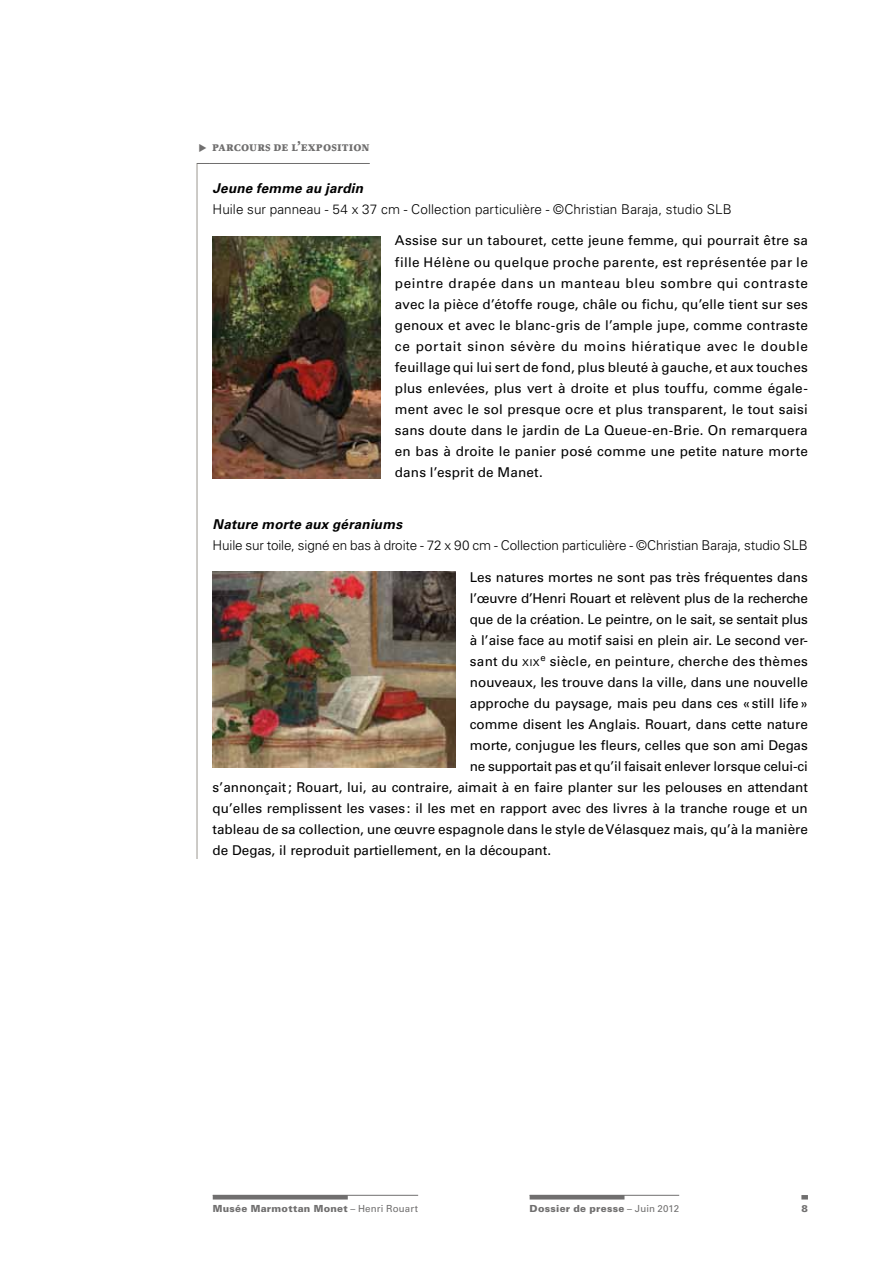
<style>
.page{position:relative;width:893px;height:1263px;background:#fff}
.page>*{position:absolute;margin:0;border:0;box-sizing:border-box;transform-origin:0 0}
.t1{font:14.25px "Proforma Bold SC";letter-spacing:.005em;color:#706f6f}
.t2{font:13.5px/21px "Univers";color:#000;text-align:justify}
.t3{font:300 13.5px "Univers";color:#000}
.t4{font:13.5px "Univers";letter-spacing:.02em;color:#000}
.t5{font:italic 700 13.5px "Univers";letter-spacing:.015em;color:#000}
.t6{font:900 9.75px "Univers";letter-spacing:.03em;color:#706f6f}
.s1{font-size:9.45px}
.s2{font-weight:400}
</style>
<div class="page">
<svg style="left:801px;top:1195px;width:7px;height:4px"></svg>
<hr style="left:213px;top:1195px;width:205px;height:1px;background:#706f6f">
<hr style="left:213px;top:1195px;width:135px;height:4px;background:#706f6f">
<hr style="left:530px;top:1195px;width:149px;height:1px;background:#706f6f">
<hr style="left:530px;top:1195px;width:94px;height:4px;background:#706f6f">
<hr style="left:197px;top:163px;width:1px;height:696px;background:#9c9790">
<svg style="left:197px;top:163px;width:12px;height:1px"></svg>
<hr style="left:209px;top:163px;width:161px;height:1px;background:#706f6f">
<img style="left:213px;top:236px;width:167px;height:243px">
<img style="left:213px;top:572px;width:242px;height:196px">
<p class="t1" style="left:197px;top:138px;width:174px">◆ parcours de l’exposition</p>
<p class="t5" style="left:213px;top:180px;width:152px">Jeune femme au jardin</p>
<p class="t3" style="left:213px;top:201px;width:521px">Huile sur panneau - 54 x 37 cm - Collection particulière - ©Christian Baraja, studio SLB</p>
<p class="t2" style="left:395px;top:230px;width:415px">Assise sur un tabouret, cette jeune femme, qui pourrait être sa fille Hélène ou quelque proche parente, est représentée par le peintre drapée dans un manteau bleu sombre qui contraste avec la pièce d’étoffe rouge, châle ou fichu, qu’elle tient sur ses genoux et avec le blanc-gris de l’ample jupe, comme contraste ce portait sinon sévère du moins hiératique avec le double feuillage qui lui sert de fond, plus bleuté à gauche, et aux touches plus enlevées, plus vert à droite et plus touffu, comme égale&shy;ment avec le sol presque ocre et plus transparent, le tout saisi sans doute dans le jardin de La Queue-en-Brie. On remarquera en bas à droite le panier posé comme une petite nature morte dans l’esprit de Manet.</p>
<p class="t5" style="left:213px;top:516px;width:191px">Nature morte aux géraniums</p>
<p class="t3" style="left:213px;top:537px;width:597px">Huile sur toile, signé en bas à droite - 72 x 90 cm - Collection particulière - ©Christian Baraja, studio SLB</p>
<p class="t2" style="left:470px;top:566px;width:340px">Les natures mortes ne sont pas très fréquentes dans</p>
<p class="t2" style="left:470px;top:587px;width:340px">l’œuvre d’Henri Rouart et relèvent plus de la recherche</p>
<p class="t2" style="left:470px;top:608px;width:340px">que de la création. Le peintre, on le sait, se sentait plus</p>
<p class="t2" style="left:470px;top:629px;width:340px">à l’aise face au motif saisi en plein air. Le second ver-</p>
<p class="t4" style="left:470px;top:653px;width:339px">sant du <span class="s1">xix</span><sup>e</sup> siècle, en peinture, cherche des thèmes</p>
<p class="t2" style="left:470px;top:671px;width:340px">nouveaux, les trouve dans la ville, dans une nouvelle</p>
<p class="t2" style="left:470px;top:692px;width:340px">approche du paysage, mais peu dans ces «still life»</p>
<p class="t2" style="left:470px;top:713px;width:340px">comme disent les Anglais. Rouart, dans cette nature</p>
<p class="t2" style="left:470px;top:734px;width:339px">morte, conjugue les fleurs, celles que son ami Degas</p>
<p class="t2" style="left:470px;top:755px;width:339px">ne supportait pas et qu’il faisait enlever lorsque celui-ci</p>
<p class="t2" style="left:213px;top:776px;width:597px">s’annonçait; Rouart, lui, au contraire, aimait à en faire planter sur les pelouses en attendant</p>
<p class="t2" style="left:213px;top:797px;width:597px">qu’elles remplissent les vases : il les met en rapport avec des livres à la tranche rouge et un</p>
<p class="t2" style="left:213px;top:818px;width:597px">tableau de sa collection, une œuvre espagnole dans le style de Vélasquez mais, qu’à la manière</p>
<p class="t2" style="left:213px;top:839px;width:340px">de Degas, il reproduit partiellement, en la découpant.</p>
<p class="t6" style="left:213px;top:1202px;width:207px">Musée Marmottan Monet <span class="s2">– Henri Rouart</span></p>
<p class="t6" style="left:530px;top:1202px;width:151px">Dossier de presse <span class="s2">– Juin 2012</span></p>
<p class="t6" style="left:801px;top:1202px;width:8px">8</p>
</div>
